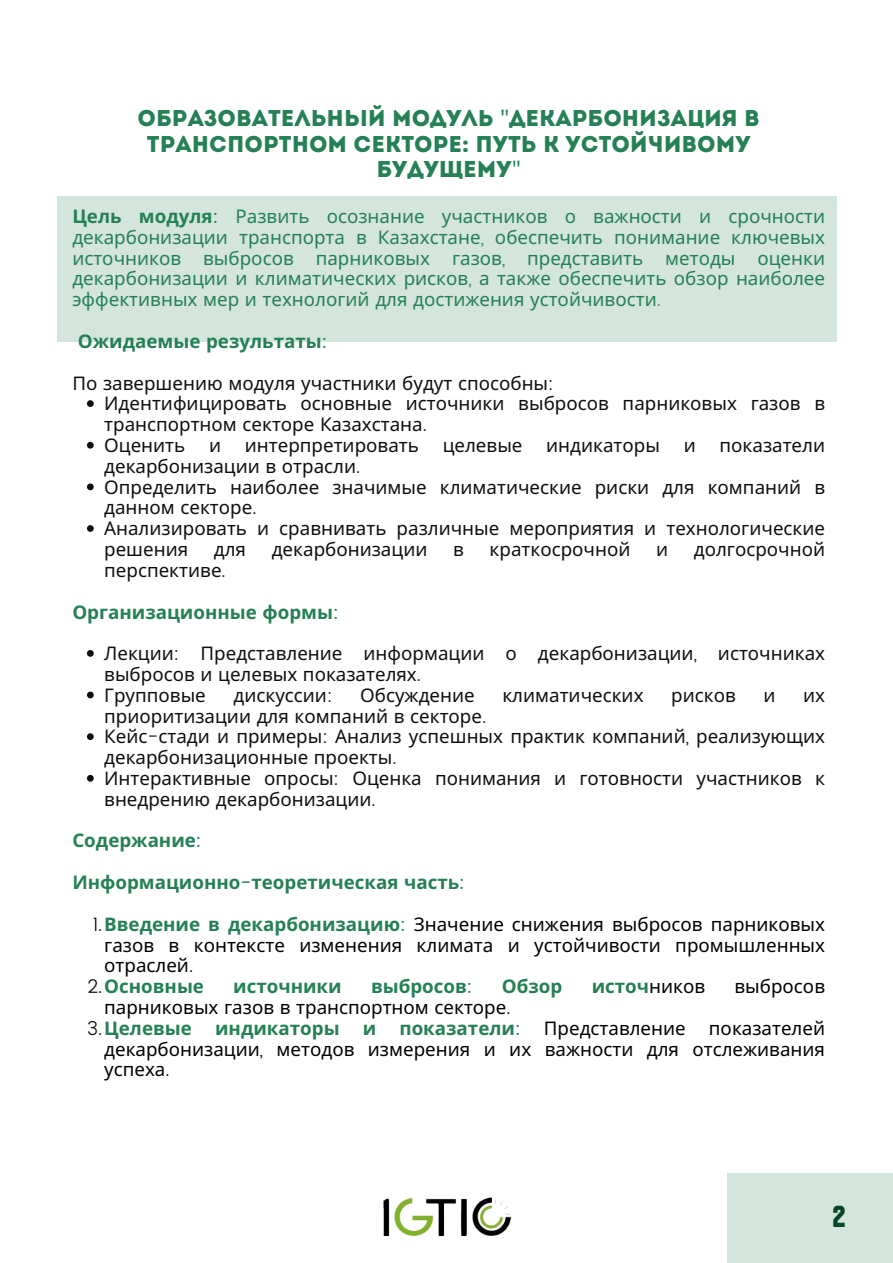
<style>
.page{position:relative;width:893px;height:1263px;background:#fff}
.page>*{position:absolute;margin:0;border:0;box-sizing:border-box;transform-origin:0 0}
.t1{font:31.35px "Cheddar";color:#013919}
.t2{font:22.8px/25.3px "Intro";color:#258056;text-align:center}
.t3{font:18.75px/20.9px "Noto Sans";color:#100f0d}
.t4{font:18.75px/20.9px "Noto Sans";color:#258056;text-align:justify}
.t5{font:18.75px/20.9px "Noto Sans";color:#000;text-align:justify}
.t6{font:700 18.75px "Noto Sans";color:#258056}
.s1{font-family:"Noto Sans"}
.s2{font-weight:700}
.s3{font-family:"Poppins"}
.s4{font-family:"Poppins";font-weight:300}
.s5{font-family:"Poppins";font-weight:400}
.s6{font-weight:700;color:#258056}
.s7{font-family:"Poppins";color:#258056}
.s8{font-family:"Poppins";font-weight:300;color:#000}
.s9{font-weight:400;color:#000}
</style>
<div class="page">
<img style="left:383px;top:1197px;width:129px;height:40px">
<div style="left:728px;top:1174px;width:165px;height:89px;background:#d3e5dd"></div>
<div style="left:57px;top:196px;width:779px;height:145px;background:#d3e5dd"></div>
<svg style="left:87px;top:400px;width:7px;height:7px"></svg>
<svg style="left:87px;top:442px;width:7px;height:7px"></svg>
<svg style="left:87px;top:483px;width:7px;height:7px"></svg>
<svg style="left:87px;top:525px;width:7px;height:7px"></svg>
<svg style="left:87px;top:650px;width:7px;height:7px"></svg>
<svg style="left:87px;top:692px;width:7px;height:6px"></svg>
<svg style="left:87px;top:733px;width:7px;height:7px"></svg>
<svg style="left:87px;top:775px;width:7px;height:7px"></svg>
<p class="t2" style="left:138px;top:108px;width:624px">Образовательный модуль <span class="s1">"</span>Декарбонизация в<br>Транспортном Секторе: Путь к Устойчивому<br>Будущему<span class="s1">"</span></p>
<p class="t4" style="left:72px;top:205px;width:754px"><span class="s2">Цель модуля</span><span class="s3">:</span> Развить осознание участников о важности и срочности декарбонизации транспорта в Казахстане<span class="s4">,</span> обеспечить понимание ключевых источников выбросов парниковых газов<span class="s4">,</span> представить методы оценки декарбонизации и климатических рисков<span class="s4">,</span> а также обеспечить обзор наиболее эффективных мер и технологий для достижения устойчивости<span class="s4">.</span></p>
<p class="t6" style="left:78px;top:328px;width:251px">Ожидаемые результаты<span class="s5">:</span></p>
<p class="t3" style="left:72px;top:372px;width:483px">По завершению модуля участники будут способны<span class="s4">:</span></p>
<p class="t3" style="left:104px;top:393px;width:722px">Идентифицировать основные источники выбросов парниковых газов в транспортном секторе Казахстана<span class="s4">.</span></p>
<p class="t3" style="left:104px;top:434px;width:83px">Оценить</p>
<p class="t3" style="left:209px;top:434px;width:14px">и</p>
<p class="t3" style="left:245px;top:434px;width:176px">интерпретировать</p>
<p class="t3" style="left:443px;top:434px;width:81px">целевые</p>
<p class="t3" style="left:546px;top:434px;width:115px">индикаторы</p>
<p class="t3" style="left:684px;top:434px;width:14px">и</p>
<p class="t3" style="left:719px;top:434px;width:107px">показатели</p>
<p class="t3" style="left:104px;top:455px;width:257px">декарбонизации в отрасли<span class="s4">.</span></p>
<p class="t3" style="left:104px;top:476px;width:722px">Определить наиболее значимые климатические риски для компаний в данном секторе<span class="s4">.</span></p>
<p class="t3" style="left:104px;top:517px;width:722px">Анализировать и сравнивать различные мероприятия и технологические решения</p>
<p class="t3" style="left:214px;top:538px;width:34px">для</p>
<p class="t3" style="left:272px;top:538px;width:157px">декарбонизации</p>
<p class="t3" style="left:453px;top:538px;width:12px">в</p>
<p class="t3" style="left:489px;top:538px;width:142px">краткосрочной</p>
<p class="t3" style="left:656px;top:538px;width:14px">и</p>
<p class="t3" style="left:694px;top:538px;width:133px">долгосрочной</p>
<p class="t3" style="left:104px;top:559px;width:123px">перспективе<span class="s4">.</span></p>
<p class="t6" style="left:72px;top:598px;width:268px">Организационные формы<span class="s5">:</span></p>
<p class="t3" style="left:104px;top:642px;width:722px">Лекции<span class="s4">:</span> Представление информации о декарбонизации<span class="s4">,</span> источниках выбросов и целевых показателях<span class="s4">.</span></p>
<p class="t3" style="left:104px;top:684px;width:103px">Групповые</p>
<p class="t3" style="left:233px;top:684px;width:101px">дискуссии<span class="s4">:</span></p>
<p class="t3" style="left:360px;top:684px;width:116px">Обсуждение</p>
<p class="t3" style="left:502px;top:684px;width:143px">климатических</p>
<p class="t3" style="left:671px;top:684px;width:66px">рисков</p>
<p class="t3" style="left:763px;top:684px;width:14px">и</p>
<p class="t3" style="left:803px;top:684px;width:23px">их</p>
<p class="t3" style="left:104px;top:705px;width:383px">приоритизации для компаний в секторе<span class="s4">.</span></p>
<p class="t3" style="left:104px;top:726px;width:722px">Кейс<span class="s4">-</span>стади и примеры<span class="s4">:</span> Анализ успешных практик компаний<span class="s4">,</span> реализующих декарбонизационные проекты<span class="s4">.</span></p>
<p class="t3" style="left:104px;top:767px;width:722px">Интерактивные опросы<span class="s4">:</span> Оценка понимания и готовности участников к внедрению декарбонизации<span class="s4">.</span></p>
<p class="t6" style="left:72px;top:827px;width:131px">Содержание<span class="s5">:</span></p>
<p class="t6" style="left:72px;top:869px;width:394px">Информационно<span class="s5">-</span>теоретическая часть<span class="s5">:</span></p>
<p class="t5" style="left:104px;top:913px;width:722px;text-indent:-11px"><span class="s4">1.</span><span class="s6">Введение в декарбонизацию</span><span class="s7">:</span> Значение снижения выбросов парниковых газов в контексте изменения климата и устойчивости промышленных отраслей<span class="s4">.</span></p>
<p class="t6" style="left:87px;top:973px;width:118px"><span class="s8">2.</span>Основные</p>
<p class="t6" style="left:233px;top:973px;width:110px">источники</p>
<p class="t6" style="left:371px;top:973px;width:103px">выбросов<span class="s5">:</span></p>
<p class="t6" style="left:502px;top:973px;width:62px">Обзор</p>
<p class="t6" style="left:591px;top:973px;width:115px">источ<span class="s9">ников</span></p>
<p class="t5" style="left:734px;top:975px;width:92px">выбросов</p>
<p class="t5" style="left:104px;top:996px;width:408px">парниковых газов в транспортном секторе<span class="s4">.</span></p>
<p class="t5" style="left:104px;top:1017px;width:722px;text-indent:-17px"><span class="s4">3.</span><span class="s6">Целевые индикаторы и показатели</span><span class="s7">:</span> Представление показателей декарбонизации<span class="s4">,</span> методов измерения и их важности для отслеживания успеха<span class="s4">.</span></p>
<p class="t1" style="left:832px;top:1202px;width:15px">2</p>
</div>
